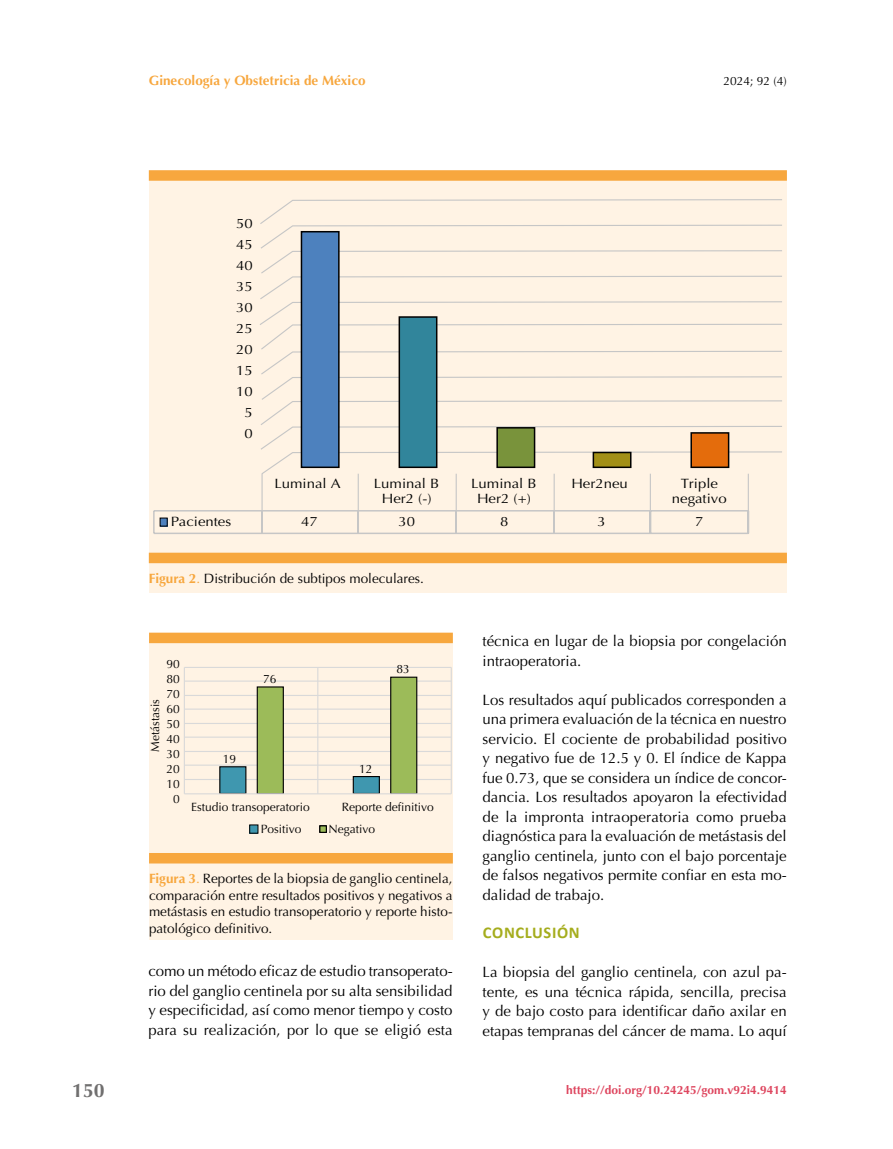
<style>
.page{position:relative;width:893px;height:1149px;background:#fff}
.page>*{position:absolute;margin:0;border:0;box-sizing:border-box;transform-origin:0 0}
.t1{font:700 19.5px "Optima";color:#706f6f}
.t2{font:700 16.5px "Calibri";letter-spacing:.04em;color:#a5ad1d}
.t3{font:15px/19.5px "Optima";color:#000;text-align:justify}
.t4{font:13.5px/16.5px "Optima";color:#000;text-align:justify}
.t5{font:13.5px/21px "Optima";color:#010202;text-align:center;scale:1.11 1}
.t6{font:700 13.5px "Optima";color:#f7a73e}
.t7{font:12px/15px "Optima";color:#000;text-align:center}
.t8{font:700 12px "Optima";color:#de465f}
.s1{font-weight:700;color:#f7a73e}
.s2{color:#f7a73e}
</style>
<div class="page">
<div style="left:149px;top:177px;width:638px;height:415px;background:#fff3e4"></div>
<div style="left:149px;top:552px;width:638px;height:11px;background:#f7a73e"></div>
<div style="left:149px;top:170px;width:638px;height:11px;background:#f7a73e"></div>
<svg style="left:260px;top:199px;width:522px;height:311px"></svg>
<hr style="left:154px;top:510px;width:594px;height:1px;background:#c6c6c6">
<hr style="left:153px;top:510px;width:2px;height:23px;background:#c6c6c6">
<hr style="left:154px;top:532px;width:594px;height:2px;background:#c6c6c6">
<hr style="left:261px;top:510px;width:2px;height:23px;background:#c6c6c6">
<hr style="left:357px;top:510px;width:2px;height:23px;background:#c6c6c6">
<hr style="left:455px;top:510px;width:2px;height:23px;background:#c6c6c6">
<hr style="left:553px;top:510px;width:2px;height:23px;background:#c6c6c6">
<svg style="left:650px;top:511px;width:1px;height:21px"></svg>
<svg style="left:748px;top:510px;width:1px;height:23px"></svg>
<div style="left:160px;top:518px;width:7px;height:8px;background:#4e81be"></div>
<div style="left:160px;top:517px;width:8px;height:9px;border:1px solid #000"></div>
<div style="left:301px;top:232px;width:38px;height:235px;background:#4d81be"></div>
<div style="left:301px;top:231px;width:39px;height:237px;border:2px solid #000"></div>
<div style="left:399px;top:317px;width:38px;height:150px;background:#31859b"></div>
<div style="left:399px;top:316px;width:38px;height:152px;border:2px solid #000"></div>
<div style="left:497px;top:427px;width:38px;height:40px;background:#79933b"></div>
<div style="left:496px;top:427px;width:39px;height:41px;border:2px solid #000"></div>
<div style="left:593px;top:452px;width:38px;height:15px;background:#a28f16"></div>
<div style="left:593px;top:451px;width:38px;height:17px;border:2px solid #000"></div>
<div style="left:691px;top:433px;width:38px;height:34px;background:#e46c0c"></div>
<div style="left:690px;top:432px;width:39px;height:36px;border:2px solid #000"></div>
<div style="left:149px;top:639px;width:304px;height:300px;background:#fff3e4"></div>
<div style="left:149px;top:852px;width:304px;height:11px;background:#f7a73e"></div>
<div style="left:149px;top:632px;width:304px;height:11px;background:#f7a73e"></div>
<hr style="left:184px;top:778px;width:267px;height:1px;background:#d9d9d9">
<hr style="left:184px;top:764px;width:267px;height:1px;background:#d9d9d9">
<hr style="left:184px;top:750px;width:267px;height:1px;background:#d9d9d9">
<hr style="left:184px;top:736px;width:267px;height:1px;background:#d9d9d9">
<hr style="left:184px;top:722px;width:267px;height:1px;background:#d9d9d9">
<hr style="left:184px;top:708px;width:267px;height:1px;background:#d9d9d9">
<hr style="left:184px;top:694px;width:267px;height:1px;background:#d9d9d9">
<hr style="left:184px;top:680px;width:267px;height:1px;background:#d9d9d9">
<hr style="left:184px;top:666px;width:267px;height:1px;background:#d9d9d9">
<hr style="left:184px;top:667px;width:1px;height:126px;background:#d9d9d9">
<hr style="left:317px;top:667px;width:1px;height:126px;background:#d9d9d9">
<hr style="left:451px;top:667px;width:1px;height:126px;background:#d9d9d9">
<svg style="left:219px;top:676px;width:199px;height:117px"></svg>
<hr style="left:184px;top:793px;width:267px;height:1px;background:#d9d9d9">
<div style="left:250px;top:824px;width:8px;height:9px;background:#3f97af"></div>
<div style="left:249px;top:824px;width:9px;height:9px;border:1px solid #000"></div>
<div style="left:320px;top:825px;width:6px;height:7px;background:#9cbb59"></div>
<div style="left:319px;top:825px;width:8px;height:7px;border:1px solid #000"></div>
<p class="t6" style="left:149px;top:73px;width:218px">Ginecología y Obstetricia de México</p>
<p class="t7" style="left:723px;top:73px;width:65px">2024; 92 (4)</p>
<h1 class="t1" style="left:72px;top:1079px;width:34px">150</h1>
<p class="t5" style="left:236px;top:213px;width:16px;text-align:right">50<br>45<br>40<br>35<br>30<br>25<br>20<br>15<br>10<br>5<br>0</p>
<p class="t5" style="left:274px;top:472px;width:61px">Luminal A</p>
<p class="t5" style="left:374px;top:475px;width:61px;line-height:15px">Luminal B<br>Her2 (-)</p>
<p class="t5" style="left:471px;top:475px;width:61px;line-height:15px">Luminal B<br>Her2 (+)</p>
<p class="t5" style="left:571px;top:472px;width:52px">Her2neu</p>
<p class="t5" style="left:672px;top:475px;width:51px;line-height:15px">Triple negativo</p>
<p class="t5" style="left:171px;top:511px;width:56px">Pacientes</p>
<p class="t5" style="left:301px;top:511px;width:16px">47</p>
<p class="t5" style="left:398px;top:511px;width:16px">30</p>
<p class="t5" style="left:500px;top:511px;width:9px">8</p>
<p class="t5" style="left:598px;top:511px;width:9px">3</p>
<p class="t5" style="left:695px;top:511px;width:9px">7</p>
<p class="t4" style="left:149px;top:570px;width:276px"><span class="s1">Figura 2</span><span class="s2">.</span> Distribución de subtipos moleculares.</p>
<p class="t7" style="left:166px;top:656px;width:15px">90<br>80<br>70<br>60<br>50<br>40<br>30<br>20<br>10<br>0</p>
<p class="t7" style="left:148px;top:751px;width:54px;rotate:-90deg">Metástasis</p>
<p class="t7" style="left:223px;top:751px;width:15px">19</p>
<p class="t7" style="left:263px;top:671px;width:15px">76</p>
<p class="t7" style="left:397px;top:661px;width:15px">83</p>
<p class="t7" style="left:359px;top:761px;width:15px">12</p>
<p class="t7" style="left:191px;top:799px;width:120px">Estudio transoperatorio</p>
<p class="t7" style="left:342px;top:799px;width:94px">Reporte definitivo</p>
<p class="t7" style="left:261px;top:820px;width:42px">Positivo</p>
<p class="t7" style="left:329px;top:820px;width:48px">Negativo</p>
<p class="t4" style="left:149px;top:870px;width:305px"><span class="s1">Figura 3</span><span class="s2">.</span> Reportes de la biopsia de ganglio centinela, comparación entre resultados positivos y negativos a metástasis en estudio transoperatorio y reporte histo&shy;patológico definitivo.</p>
<p class="t3" style="left:148px;top:961px;width:306px">como un método eficaz de estudio transoperato&shy;rio del ganglio centinela por su alta sensibilidad y especificidad, así como menor tiempo y costo para su realización, por lo que se eligió esta</p>
<p class="t3" style="left:483px;top:631px;width:306px">técnica en lugar de la biopsia por congelación intraoperatoria.</p>
<p class="t3" style="left:483px;top:689px;width:306px">Los resultados aquí publicados corresponden a una primera evaluación de la técnica en nuestro servicio. El cociente de probabilidad positivo y negativo fue de 12.5 y 0. El índice de Kappa fue 0.73, que se considera un índice de concor&shy;dancia. Los resultados apoyaron la efectividad de la impronta intraoperatoria como prueba diagnóstica para la evaluación de metástasis del ganglio centinela, junto con el bajo porcentaje de falsos negativos permite confiar en esta mo&shy;dalidad de trabajo.</p>
<p class="t2" style="left:483px;top:921px;width:98px">CONCLUSIÓN</p>
<p class="t3" style="left:483px;top:962px;width:306px">La biopsia del ganglio centinela, con azul pa&shy;tente, es una técnica rápida, sencilla, precisa y de bajo costo para identificar daño axilar en etapas tempranas del cáncer de mama. Lo aquí</p>
<p class="t8" style="left:566px;top:1082px;width:222px">https://doi.org/10.24245/gom.v92i4.9414</p>
</div>
